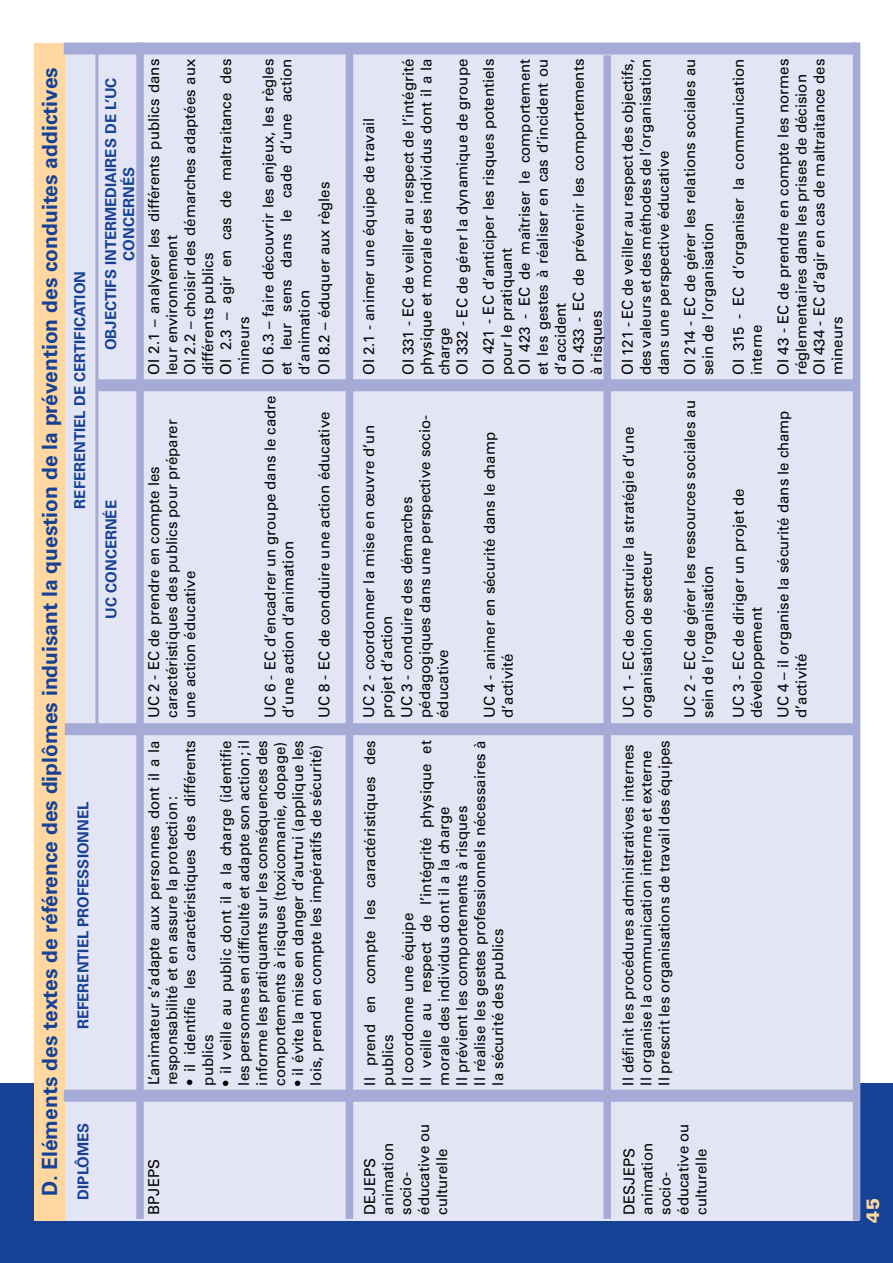
<style>
.page{position:relative;width:893px;height:1263px;background:#fff}
.page>*{position:absolute;margin:0;border:0;box-sizing:border-box;transform-origin:0 0}
.t1{font:700 21px "Univers LT Std";color:#164194}
.t2{font:900 18px "Univers";color:#fed8a0}
.t3{font:15px/18px "Univers LT Std";color:#000}
.t4{font:700 15px/18px "Univers LT Std";color:#164194;text-align:center}
</style>
<div class="page">
<div style="left:0;top:1084px;width:893px;height:179px;background:#164194"></div>
<div style="left:61px;top:43px;width:798px;height:1177px;background:#e4e5f4"></div>
<div style="left:34px;top:43px;width:31px;height:1177px;background:#fed8a0"></div>
<div style="left:64px;top:1090px;width:792px;height:12px;background:#a5aad6"></div>
<div style="left:64px;top:43px;width:792px;height:12px;background:#a5aad6"></div>
<div style="left:65px;top:723px;width:794px;height:12px;background:#a5aad6"></div>
<div style="left:97px;top:379px;width:762px;height:12px;background:#a5aad6"></div>
<div style="left:136px;top:43px;width:8px;height:1176px;background:#a5aad6"></div>
<div style="left:346px;top:48px;width:7px;height:1171px;background:#a5aad6"></div>
<div style="left:603px;top:55px;width:8px;height:1164px;background:#a5aad6"></div>
<hr style="left:95px;top:49px;width:3px;height:679px;background:#a5aad6">
<div style="left:853px;top:43px;width:7px;height:1177px;background:#a5aad6"></div>
<h1 class="t1" style="left:37px;top:1196px;width:1130px;rotate:-90deg">D. Eléments des textes de référence des diplômes induisant la question de la prévention des conduites addictives</h1>
<p class="t4" style="left:71px;top:509px;width:239px;rotate:-90deg">REFERENTIEL DE CERTIFICATION</p>
<p class="t4" style="left:74px;top:1029px;width:229px;rotate:-90deg">REFERENTIEL PROFESSIONNEL</p>
<p class="t4" style="left:74px;top:1199px;width:78px;rotate:-90deg">DIPLÔMES</p>
<p class="t4" style="left:102px;top:350px;width:274px;rotate:-90deg">OBJECTIFS INTERMEDIAIRES DE L’UC<br>CONCERNÉS</p>
<p class="t4" style="left:102px;top:619px;width:120px;rotate:-90deg">UC CONCERNÉE</p>
<p class="t3" style="left:145px;top:375px;width:318px;rotate:-90deg">OI 2.1 – analyser les différents publics dans leur environnement<br>OI 2.2 – choisir des démarches adaptées aux différents publics<br>OI 2.3 – agir en cas de maltraitance des mineurs</p>
<p class="t3" style="left:259px;top:375px;width:318px;text-align:justify;rotate:-90deg">OI 6.3 – faire découvrir les enjeux, les règles et leur sens dans le cade d’une action d’animation</p>
<p class="t3" style="left:315px;top:375px;width:195px;rotate:-90deg">OI 8.2 – éduquer aux règles</p>
<p class="t3" style="left:145px;top:718px;width:300px;rotate:-90deg">UC 2 - EC de prendre en compte les caractéristiques des publics pour préparer une action éducative</p>
<p class="t3" style="left:261px;top:718px;width:324px;rotate:-90deg">UC 6 - EC d’encadrer un groupe dans le cadre d’une action d’animation</p>
<p class="t3" style="left:315px;top:718px;width:308px;rotate:-90deg">UC 8 - EC de conduire une action éducative</p>
<p class="t3" style="left:360px;top:375px;width:259px;rotate:-90deg">OI 2.1 - animer une équipe de travail</p>
<p class="t3" style="left:399px;top:375px;width:318px;rotate:-90deg">OI 331 - EC de veiller au respect de l’intégrité physique et morale des individus dont il a la charge<br>OI 332 - EC de gérer la dynamique de groupe</p>
<p class="t3" style="left:480px;top:375px;width:318px;rotate:-90deg">OI 421 - EC d’anticiper les risques potentiels pour le pratiquant<br>OI 423 - EC de maîtriser le comportement et les gestes à réaliser en cas d’incident ou d’accident<br>OI 433 - EC de prévenir les comportements à risques</p>
<p class="t3" style="left:618px;top:375px;width:318px;text-align:justify;rotate:-90deg">OI 121 - EC de veiller au respect des objectifs, des valeurs et des méthodes de l’organisation dans une perspective éducative</p>
<p class="t3" style="left:681px;top:375px;width:318px;rotate:-90deg">OI 214 - EC de gérer les relations sociales au sein de l’organisation</p>
<p class="t3" style="left:730px;top:375px;width:318px;rotate:-90deg">OI 315 - EC d’organiser la communication interne</p>
<p class="t3" style="left:774px;top:375px;width:318px;rotate:-90deg">OI 43 - EC de prendre en compte les normes réglementaires dans les prises de décision OI 434 - EC d’agir en cas de maltraitance des mineurs</p>
<p class="t3" style="left:360px;top:718px;width:294px;rotate:-90deg">UC 2 - coordonner la mise en œuvre d’un projet d’action</p>
<p class="t3" style="left:398px;top:718px;width:305px;rotate:-90deg">UC 3 - conduire des démarches pédagogiques dans une perspective socio&shy;éducative</p>
<p class="t3" style="left:481px;top:718px;width:287px;rotate:-90deg">UC 4 - animer en sécurité dans le champ d’activité</p>
<p class="t3" style="left:619px;top:718px;width:292px;rotate:-90deg">UC 1 - EC de construire la stratégie d’une organisation de secteur</p>
<p class="t3" style="left:681px;top:718px;width:319px;rotate:-90deg">UC 2 - EC de gérer les ressources sociales au sein de l’organisation</p>
<p class="t3" style="left:730px;top:718px;width:231px;rotate:-90deg">UC 3 - EC de diriger un projet de développement</p>
<p class="t3" style="left:774px;top:718px;width:309px;rotate:-90deg">UC 4 – il organise la sécurité dans le champ d’activité</p>
<p class="t3" style="left:145px;top:1085px;width:347px;rotate:-90deg">L’animateur s’adapte aux personnes dont il a la responsabilité et en assure la protection:</p>
<p class="t3" style="left:181px;top:1085px;width:347px;rotate:-90deg">• il identifie les caractéristiques des différents publics</p>
<p class="t3" style="left:217px;top:1085px;width:347px;text-align:justify;rotate:-90deg">• il veille au public dont il a la charge (identifie les personnes en difficulté et adapte son action; il informe les pratiquants sur les conséquences des comportements à risques (toxicomanie, dopage)</p>
<p class="t3" style="left:289px;top:1085px;width:347px;rotate:-90deg">• il évite la mise en danger d’autrui (applique les lois, prend en compte les impératifs de sécurité)</p>
<p class="t3" style="left:361px;top:1085px;width:347px;rotate:-90deg">Il prend en compte les caractéristiques des publics</p>
<p class="t3" style="left:399px;top:1085px;width:347px;rotate:-90deg">Il coordonne une équipe<br>Il veille au respect de l’intégrité physique et morale des individus dont il a la charge<br>Il prévient les comportements à risques<br>Il réalise les gestes professionnels nécessaires à la sécurité des publics</p>
<p class="t3" style="left:619px;top:1085px;width:347px;rotate:-90deg">Il définit les procédures administratives internes<br>Il organise la communication interne et externe<br>Il prescrit les organisations de travail des équipes</p>
<p class="t3" style="left:145px;top:1215px;width:56px;rotate:-90deg">BPJEPS</p>
<p class="t3" style="left:361px;top:1215px;width:93px;rotate:-90deg">DEJEPS animation socio&shy;éducative ou culturelle</p>
<p class="t3" style="left:620px;top:1215px;width:93px;rotate:-90deg">DESJEPS animation socio&shy;éducative ou culturelle</p>
<p class="t2" style="left:861px;top:1223px;width:26px;rotate:-90deg">45</p>
</div>
